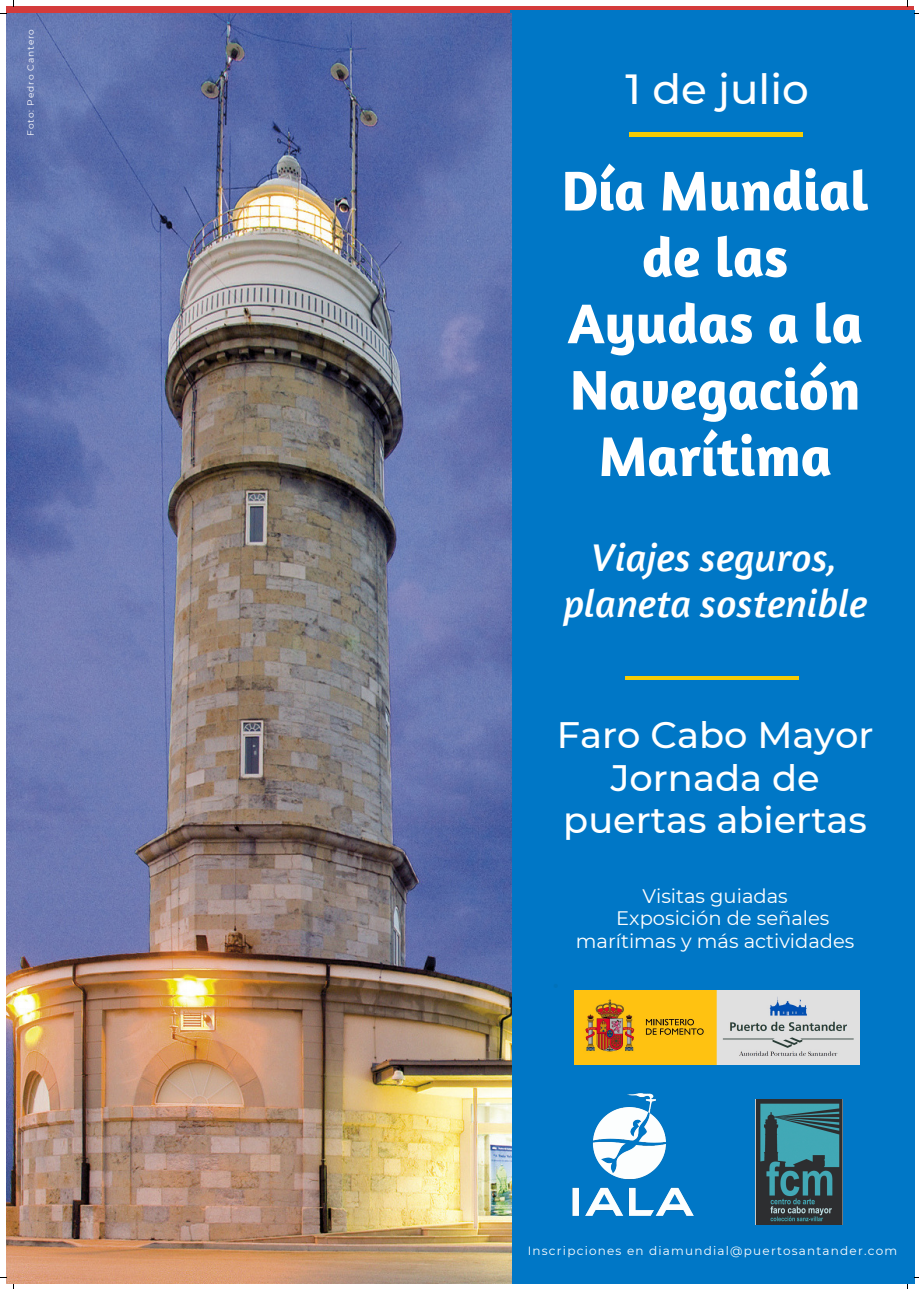
<style>
.page{position:relative;width:919px;height:1289px;background:#fff}
.page>*{position:absolute;margin:0;border:0;box-sizing:border-box;transform-origin:0 0}
.t1{font:700 56.85px/66.4px "Amaranth";color:#fff;text-align:center}
.t2{font:500 42px "Montserrat";color:#fff}
.t3{font:italic 39.53px/45.6px "Amaranth";color:#fff;text-align:center}
.t4{font:500 36.75px/42.7px "Montserrat";color:#fff;text-align:center}
.t5{font:19.5px "Montserrat";color:#fff}
.t6{font:12px "Montserrat";letter-spacing:.1em;color:#fff}
.t7{font:9px "Montserrat";letter-spacing:.1em;color:#fff}
</style>
<div class="page">
<div style="left:510px;top:10px;width:403px;height:1273px;background:#0077c6"></div>
<hr style="left:625px;top:676px;width:173px;height:3px;background:#f6cb03">
<img style="left:6px;top:13px;width:505px;height:1270px">
<img style="left:755px;top:1099px;width:87px;height:124px">
<img style="left:572px;top:1093px;width:122px;height:123px">
<hr style="left:629px;top:133px;width:173px;height:3px;background:#f6cb03">
<img style="left:574px;top:990px;width:285px;height:74px">
<p class="t7" style="left:25px;top:136px;width:108px;rotate:-90deg">Foto: Pedro Cantero</p>
<h2 class="t2" style="left:625px;top:63px;width:185px">1 de julio</h2>
<h1 class="t1" style="left:561px;top:156px;width:308px">Día Mundial de las<br>Ayudas a la<br>Navegación<br>Marítima</h1>
<h3 class="t3" style="left:563px;top:534px;width:305px">Viajes seguros, planeta sostenible</h3>
<h3 class="t4" style="left:556px;top:713px;width:318px">Faro Cabo Mayor<br>Jornada de puertas abiertas</h3>
<p class="t5" style="left:642px;top:883px;width:147px">Visitas guiadas</p>
<p class="t5" style="left:616px;top:906px;width:215px">Exposición de señales</p>
<p class="t5" style="left:575px;top:928px;width:280px">marítimas y más actividades</p>
<p class="t6" style="left:527px;top:1243px;width:371px">Inscripciones en diamundial@puertosantander.com</p>
</div>
